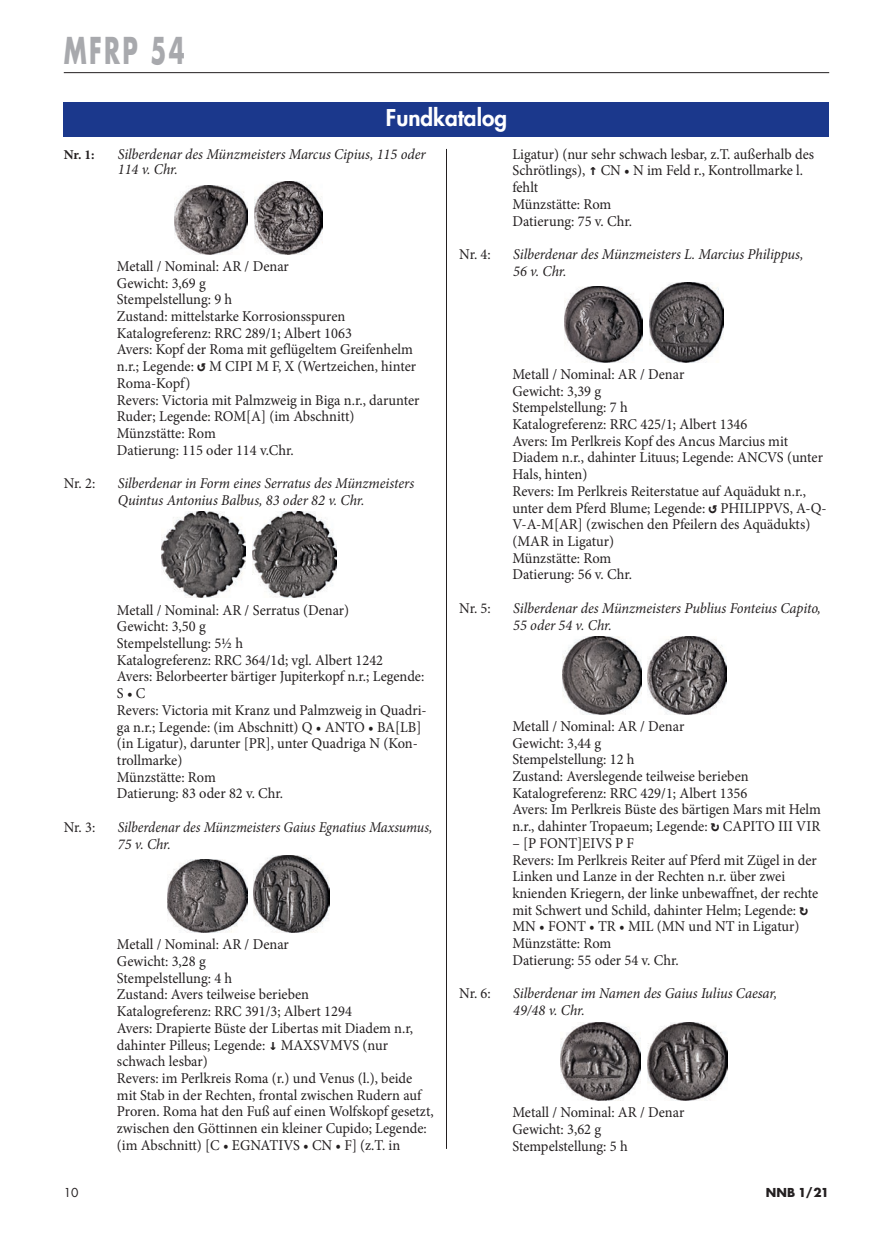
<style>
.page{position:relative;width:893px;height:1234px;background:#fff}
.page>*{position:absolute;margin:0;border:0;box-sizing:border-box;transform-origin:0 0}
.t1{font:700 36px "Futura Std";letter-spacing:.1em;color:#a8a9ad;scale:.65 1}
.t2{font:800 22.5px "Futura Std";color:#fff}
.t3{font:15px/16.6px "Minion Pro";color:#231f20;scale:.96 1}
.t4{font:italic 15px/16.6px "Minion Pro";letter-spacing:-.005em;color:#231f20;scale:.96 1}
.t5{font:italic 15px/16.6px "Minion Pro";letter-spacing:-.005em;color:#231f20;scale:.93 1}
.t6{font:700 13.5px "Minion Pro";color:#231f20}
.t7{font:700 12px "Futura Std";color:#231f20}
.t8{font:12px "Futura Std";color:#231f20}
.s1{font-family:"Menlo";font-weight:700;font-style:italic}
</style>
<div class="page">
<hr style="left:64px;top:72px;width:765px;height:1px;background:#231f20">
<hr style="left:446px;top:149px;width:1px;height:999px;background:#231f20">
<div style="left:64px;top:102px;width:765px;height:34px;background:#1b388c"></div>
<img style="left:175px;top:185px;width:72px;height:69px">
<img style="left:161px;top:512px;width:85px;height:85px">
<img style="left:252px;top:512px;width:84px;height:85px">
<img style="left:168px;top:859px;width:79px;height:73px">
<img style="left:254px;top:855px;width:76px;height:77px">
<img style="left:254px;top:181px;width:69px;height:73px">
<img style="left:565px;top:286px;width:78px;height:76px">
<img style="left:649px;top:283px;width:75px;height:79px">
<img style="left:562px;top:636px;width:79px;height:78px">
<img style="left:648px;top:636px;width:78px;height:78px">
<img style="left:561px;top:1022px;width:79px;height:78px">
<img style="left:647px;top:1022px;width:81px;height:78px">
<h1 class="t1" style="left:64px;top:26px;width:188px">MFRP 54</h1>
<h2 class="t2" style="left:386px;top:103px;width:123px">Fundkatalog</h2>
<p class="t6" style="left:64px;top:145px;width:32px">Nr. 1:</p>
<p class="t4" style="left:118px;top:146px;width:322px;line-height:15.8px">Silberdenar des Münzmeisters Marcus Cipius, 115 oder<br>114 v. Chr.</p>
<p class="t3" style="left:117px;top:258px;width:317px">Metall / Nominal: AR / Denar<br>Gewicht: 3,69 g<br>Stempelstellung: 9 h<br>Zustand: mittelstarke Korrosionsspuren Katalogreferenz: RRC 289/1; Albert 1063<br>Avers: Kopf der Roma mit geflügeltem Greifenhelm n.r.; Legende: <span class="s1">↺</span> M CIPI M F, X (Wertzeichen, hinter Roma-Kopf)<br>Revers: Victoria mit Palmzweig in Biga n.r., darunter Ruder; Legende: ROM[A] (im Abschnitt)<br>Münzstätte: Rom<br>Datierung: 115 oder 114 v.Chr.</p>
<p class="t3" style="left:64px;top:475px;width:34px">Nr. 2:</p>
<p class="t4" style="left:118px;top:475px;width:310px">Silberdenar in Form eines Serratus des Münzmeisters<br>Quintus Antonius Balbus, 83 oder 82 v. Chr.</p>
<p class="t3" style="left:117px;top:601px;width:324px">Metall / Nominal: AR / Serratus (Denar)<br>Gewicht: 3,50 g<br>Stempelstellung: 5½ h<br>Katalogreferenz: RRC 364/1d; vgl. Albert 1242<br>Avers: Belorbeerter bärtiger Jupiterkopf n.r.; Legende:<br>S • C<br>Revers: Victoria mit Kranz und Palmzweig in Quadri&shy;ga n.r.; Legende: (im Abschnitt) Q • ANTO • BA[LB] (in Ligatur), darunter [PR], unter Quadriga N (Kon&shy;trollmarke)<br>Münzstätte: Rom<br>Datierung: 83 oder 82 v. Chr.</p>
<p class="t3" style="left:64px;top:818px;width:34px">Nr. 3:</p>
<p class="t5" style="left:118px;top:818px;width:340px">Silberdenar des Münzmeisters Gaius Egnatius Maxsumus,<br>75 v. Chr.</p>
<p class="t3" style="left:117px;top:936px;width:331px">Metall / Nominal: AR / Denar<br>Gewicht: 3,28 g<br>Stempelstellung: 4 h<br>Zustand: Avers teilweise berieben<br>Katalogreferenz: RRC 391/3; Albert 1294<br>Avers: Drapierte Büste der Libertas mit Diadem n.r, dahinter Pilleus; Legende: <span class="s1">↓</span> MAXSVMVS (nur schwach lesbar)<br>Revers: im Perlkreis Roma (r.) und Venus (l.), beide mit Stab in der Rechten, frontal zwischen Rudern auf Proren. Roma hat den Fuß auf einen Wolfskopf gesetzt, zwischen den Göttinnen ein kleiner Cupido; Legende: (im Abschnitt) [C • EGNATIVS • CN • F] (z.T. in</p>
<p class="t3" style="left:512px;top:146px;width:316px">Ligatur) (nur sehr schwach lesbar, z.T. außerhalb des<br>Schrötlings), <span class="s1">↑</span> CN • N im Feld r., Kontrollmarke l. fehlt<br>Münzstätte: Rom<br>Datierung: 75 v. Chr.</p>
<p class="t3" style="left:459px;top:246px;width:34px">Nr. 4:</p>
<p class="t4" style="left:513px;top:246px;width:304px">Silberdenar des Münzmeisters L. Marcius Philippus,<br>56 v. Chr.</p>
<p class="t3" style="left:512px;top:366px;width:329px">Metall / Nominal: AR / Denar<br>Gewicht: 3,39 g<br>Stempelstellung: 7 h<br>Katalogreferenz: RRC 425/1; Albert 1346<br>Avers: Im Perlkreis Kopf des Ancus Marcius mit<br>Diadem n.r., dahinter Lituus; Legende: ANCVS (unter<br>Hals, hinten)<br>Revers: Im Perlkreis Reiterstatue auf Aquädukt n.r., unter dem Pferd Blume; Legende: <span class="s1">↺</span> PHILIPPVS, A-Q-<br>V-A-M[AR] (zwischen den Pfeilern des Aquädukts) (MAR in Ligatur)<br>Münzstätte: Rom<br>Datierung: 56 v. Chr.</p>
<p class="t3" style="left:459px;top:599px;width:34px">Nr. 5:</p>
<p class="t4" style="left:513px;top:599px;width:322px">Silberdenar des Münzmeisters Publius Fonteius Capito,<br>55 oder 54 v. Chr.</p>
<p class="t3" style="left:512px;top:717px;width:323px">Metall / Nominal: AR / Denar<br>Gewicht: 3,44 g<br>Stempelstellung: 12 h<br>Zustand: Averslegende teilweise berieben Katalogreferenz: RRC 429/1; Albert 1356<br>Avers: Im Perlkreis Büste des bärtigen Mars mit Helm n.r., dahinter Tropaeum; Legende: <span class="s1">↻</span> CAPITO III VIR</p>
<p class="t3" style="left:512px;top:834px;width:320px">– [P FONT]EIVS P F<br>Revers: Im Perlkreis Reiter auf Pferd mit Zügel in der Linken und Lanze in der Rechten n.r. über zwei knienden Kriegern, der linke unbewaffnet, der rechte mit Schwert und Schild, dahinter Helm; Legende: <span class="s1">↻ </span>MN • FONT • TR • MIL (MN und NT in Ligatur)<br>Münzstätte: Rom<br>Datierung: 55 oder 54 v. Chr.</p>
<p class="t3" style="left:459px;top:984px;width:34px">Nr. 6:</p>
<p class="t4" style="left:513px;top:984px;width:276px">Silberdenar im Namen des Gaius Iulius Caesar,<br>49/48 v. Chr.</p>
<p class="t3" style="left:512px;top:1103px;width:181px">Metall / Nominal: AR / Denar<br>Gewicht: 3,62 g<br>Stempelstellung: 5 h</p>
<p class="t8" style="left:64px;top:1184px;width:16px">10</p>
<p class="t7" style="left:766px;top:1184px;width:65px">NNB 1/21</p>
</div>
